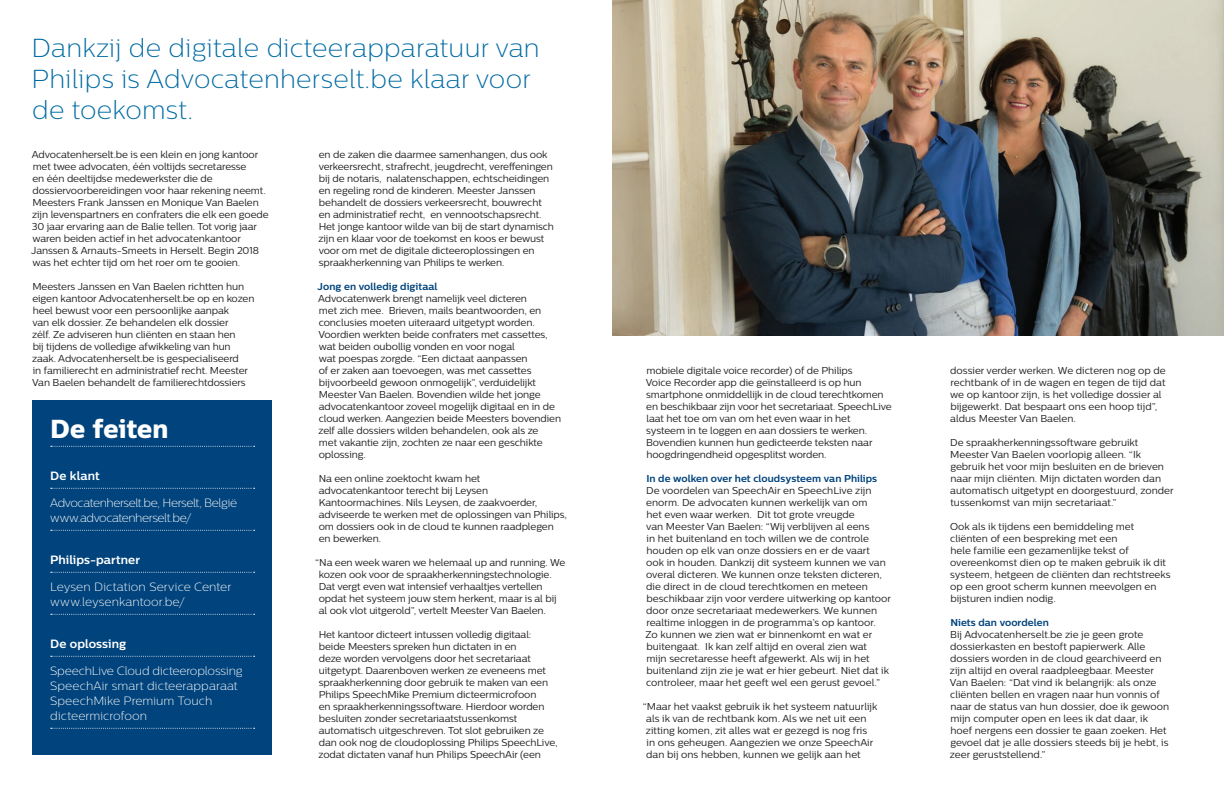
<style>
.page{position:relative;width:1224px;height:792px;background:#fff}
.page>*{position:absolute;margin:0;border:0;box-sizing:border-box;transform-origin:0 0}
.t1{font:26px/31px "Centrale Sans X Light";letter-spacing:.01em;color:#006ba3}
.t2{font:26px "Centrale Sans X Bold";color:#fff}
.t3{font:12px/15px "Centrale Sans X Light";letter-spacing:-.005em;color:#fff}
.t4{font:12px/15px "Centrale Sans X Light";letter-spacing:-.035em;color:#fff}
.t5{font:700 12px "Centrale Sans";letter-spacing:.005em;color:#fff}
.t6{font:10px/12px "Centrale Sans";letter-spacing:-.01em;color:#231f20}
.t7{font:700 10px "Centrale Sans";letter-spacing:.005em;color:#01437c}
</style>
<div class="page">
<img style="left:612px;top:0;width:612px;height:335px">
<div style="left:32px;top:400px;width:240px;height:355px;background:#01437c"></div>
<svg style="left:51px;top:446px;width:204px;height:1px"></svg>
<svg style="left:51px;top:488px;width:204px;height:1px"></svg>
<svg style="left:51px;top:530px;width:204px;height:1px"></svg>
<svg style="left:51px;top:572px;width:204px;height:1px"></svg>
<svg style="left:51px;top:614px;width:204px;height:1px"></svg>
<svg style="left:51px;top:656px;width:204px;height:1px"></svg>
<svg style="left:51px;top:728px;width:204px;height:1px"></svg>
<h1 class="t1" style="left:32px;top:32px;width:510px">Dankzij de digitale dicteerapparatuur van<br>Philips is Advocatenherselt.be klaar voor de toekomst.</h1>
<p class="t6" style="left:31px;top:148px;width:239px">Advocatenherselt.be is een klein en jong kantoor met twee advocaten, één voltijds secretaresse<br>en één deeltijdse medewerkster die de dossiervoorbereidingen voor haar rekening neemt.<br>Meesters Frank Janssen en Monique Van Baelen zijn levenspartners en confraters die elk een goede 30 jaar ervaring aan de Balie tellen. Tot vorig jaar waren beiden actief in het advocatenkantoor Janssen &amp; Arnauts-Smeets in Herselt. Begin 2018 was het echter tijd om het roer om te gooien.</p>
<p class="t6" style="left:32px;top:280px;width:224px">Meesters Janssen en Van Baelen richtten hun eigen kantoor Advocatenherselt.be op en kozen heel bewust voor een persoonlijke aanpak<br>van elk dossier. Ze behandelen elk dossier<br>zélf. Ze adviseren hun cliënten en staan hen<br>bij tijdens de volledige afwikkeling van hun zaak. Advocatenherselt.be is gespecialiseerd<br>in familierecht en administratief recht. Meester Van Baelen behandelt de familierechtdossiers</p>
<p class="t6" style="left:319px;top:148px;width:237px">en de zaken die daarmee samenhangen, dus ook verkeersrecht, strafrecht, jeugdrecht, vereffeningen bij de notaris, nalatenschappen, echtscheidingen en regeling rond de kinderen. Meester Janssen behandelt de dossiers verkeersrecht, bouwrecht en administratief recht, en vennootschapsrecht.<br>Het jonge kantoor wilde van bij de start dynamisch zijn en klaar voor de toekomst en koos er bewust voor om met de digitale dicteeroplossingen en spraakherkenning van Philips te werken.</p>
<p class="t7" style="left:318px;top:280px;width:122px">Jong en volledig digitaal</p>
<p class="t6" style="left:318px;top:292px;width:244px">Advocatenwerk brengt namelijk veel dicteren<br>met zich mee. Brieven, mails beantwoorden, en conclusies moeten uiteraard uitgetypt worden.<br>Voordien werkten beide confraters met cassettes, wat beiden oubollig vonden en voor nogal<br>wat poespas zorgde. “Een dictaat aanpassen<br>of er zaken aan toevoegen, was met cassettes bijvoorbeeld gewoon onmogelijk”, verduidelijkt Meester Van Baelen. Bovendien wilde het jonge advocatenkantoor zoveel mogelijk digitaal en in de cloud werken. Aangezien beide Meesters bovendien zelf alle dossiers wilden behandelen, ook als ze<br>met vakantie zijn, zochten ze naar een geschikte oplossing.</p>
<p class="t6" style="left:319px;top:472px;width:250px">Na een online zoektocht kwam het advocatenkantoor terecht bij Leysen Kantoormachines. Nils Leysen, de zaakvoerder, adviseerde te werken met de oplossingen van Philips, om dossiers ook in de cloud te kunnen raadplegen en bewerken.</p>
<p class="t6" style="left:319px;top:556px;width:248px;text-indent:-3px">“Na een week waren we helemaal up and running. We kozen ook voor de spraakherkenningstechnologie.<br>Dat vergt even wat intensief verhaaltjes vertellen opdat het systeem jouw stem herkent, maar is al bij al ook vlot uitgerold”, vertelt Meester Van Baelen.</p>
<p class="t6" style="left:319px;top:628px;width:241px">Het kantoor dicteert intussen volledig digitaal: beide Meesters spreken hun dictaten in en<br>deze worden vervolgens door het secretariaat uitgetypt. Daarenboven werken ze eveneens met spraakherkenning door gebruik te maken van een Philips SpeechMike Premium dicteermicrofoon<br>en spraakherkenningssoftware. Hierdoor worden besluiten zonder secretariaatstussenkomst automatisch uitgeschreven. Tot slot gebruiken ze dan ook nog de cloudoplossing Philips SpeechLive, zodat dictaten vanaf hun Philips SpeechAir (een</p>
<h1 class="t2" style="left:50px;top:412px;width:120px">De feiten</h1>
<p class="t5" style="left:50px;top:468px;width:51px">De klant</p>
<p class="t4" style="left:50px;top:495px;width:188px">Advocatenherselt.be, Herselt, België www.advocatenherselt.be/</p>
<p class="t5" style="left:50px;top:552px;width:91px">Philips-partner</p>
<p class="t3" style="left:50px;top:579px;width:183px">Leysen Dictation Service Center www.leysenkantoor.be/</p>
<p class="t5" style="left:50px;top:636px;width:78px">De oplossing</p>
<p class="t3" style="left:50px;top:663px;width:194px">SpeechLive Cloud dicteeroplossing<br>SpeechAir smart dicteerapparaat<br>SpeechMike Premium Touch dicteermicrofoon</p>
<p class="t6" style="left:646px;top:364px;width:247px">mobiele digitale voice recorder) of de Philips<br>Voice Recorder app die geïnstalleerd is op hun smartphone onmiddellijk in de cloud terechtkomen en beschikbaar zijn voor het secretariaat. SpeechLive laat het toe om van om het even waar in het<br>systeem in te loggen en aan dossiers te werken.<br>Bovendien kunnen hun gedicteerde teksten naar hoogdringendheid opgesplitst worden.</p>
<p class="t7" style="left:646px;top:472px;width:232px">In de wolken over het cloudsysteem van Philips</p>
<p class="t6" style="left:646px;top:484px;width:247px">De voordelen van SpeechAir en SpeechLive zijn enorm. De advocaten kunnen werkelijk van om<br>het even waar werken. Dit tot grote vreugde<br>van Meester Van Baelen: “Wij verblijven al eens<br>in het buitenland en toch willen we de controle houden op elk van onze dossiers en er de vaart<br>ook in houden. Dankzij dit systeem kunnen we van overal dicteren. We kunnen onze teksten dicteren, die direct in de cloud terechtkomen en meteen beschikbaar zijn voor verdere uitwerking op kantoor door onze secretariaat medewerkers. We kunnen realtime inloggen in de programma’s op kantoor.<br>Zo kunnen we zien wat er binnenkomt en wat er buitengaat. Ik kan zelf altijd en overal zien wat<br>mijn secretaresse heeft afgewerkt. Als wij in het buitenland zijn zie je wat er hier gebeurt. Niet dat ik controleer, maar het geeft wel een gerust gevoel.”</p>
<p class="t6" style="left:646px;top:700px;width:233px;text-indent:-3px">“Maar het vaakst gebruik ik het systeem natuurlijk als ik van de rechtbank kom. Als we net uit een zitting komen, zit alles wat er gezegd is nog fris in ons geheugen. Aangezien we onze SpeechAir dan bij ons hebben, kunnen we gelijk aan het</p>
<p class="t6" style="left:950px;top:364px;width:217px">dossier verder werken. We dicteren nog op de rechtbank of in de wagen en tegen de tijd dat we op kantoor zijn, is het volledige dossier al bijgewerkt. Dat bespaart ons een hoop tijd”, aldus Meester Van Baelen.</p>
<p class="t6" style="left:950px;top:436px;width:225px">De spraakherkenningssoftware gebruikt Meester Van Baelen voorlopig alleen. “Ik gebruik het voor mijn besluiten en de brieven naar mijn cliënten. Mijn dictaten worden dan automatisch uitgetypt en doorgestuurd, zonder tussenkomst van mijn secretariaat.”</p>
<p class="t6" style="left:950px;top:520px;width:222px">Ook als ik tijdens een bemiddeling met cliënten of een bespreking met een<br>hele familie een gezamenlijke tekst of overeenkomst dien op te maken gebruik ik dit systeem, hetgeen de cliënten dan rechtstreeks op een groot scherm kunnen meevolgen en bijsturen indien nodig.</p>
<p class="t7" style="left:950px;top:616px;width:100px">Niets dan voordelen</p>
<p class="t6" style="left:950px;top:628px;width:221px">Bij Advocatenherselt.be zie je geen grote dossierkasten en bestoft papierwerk. Alle dossiers worden in de cloud gearchiveerd en zijn altijd en overal raadpleegbaar. Meester Van Baelen: “Dat vind ik belangrijk: als onze cliënten bellen en vragen naar hun vonnis of naar de status van hun dossier, doe ik gewoon mijn computer open en lees ik dat daar, ik hoef nergens een dossier te gaan zoeken. Het gevoel dat je alle dossiers steeds bij je hebt, is zeer geruststellend.”</p>
</div>
